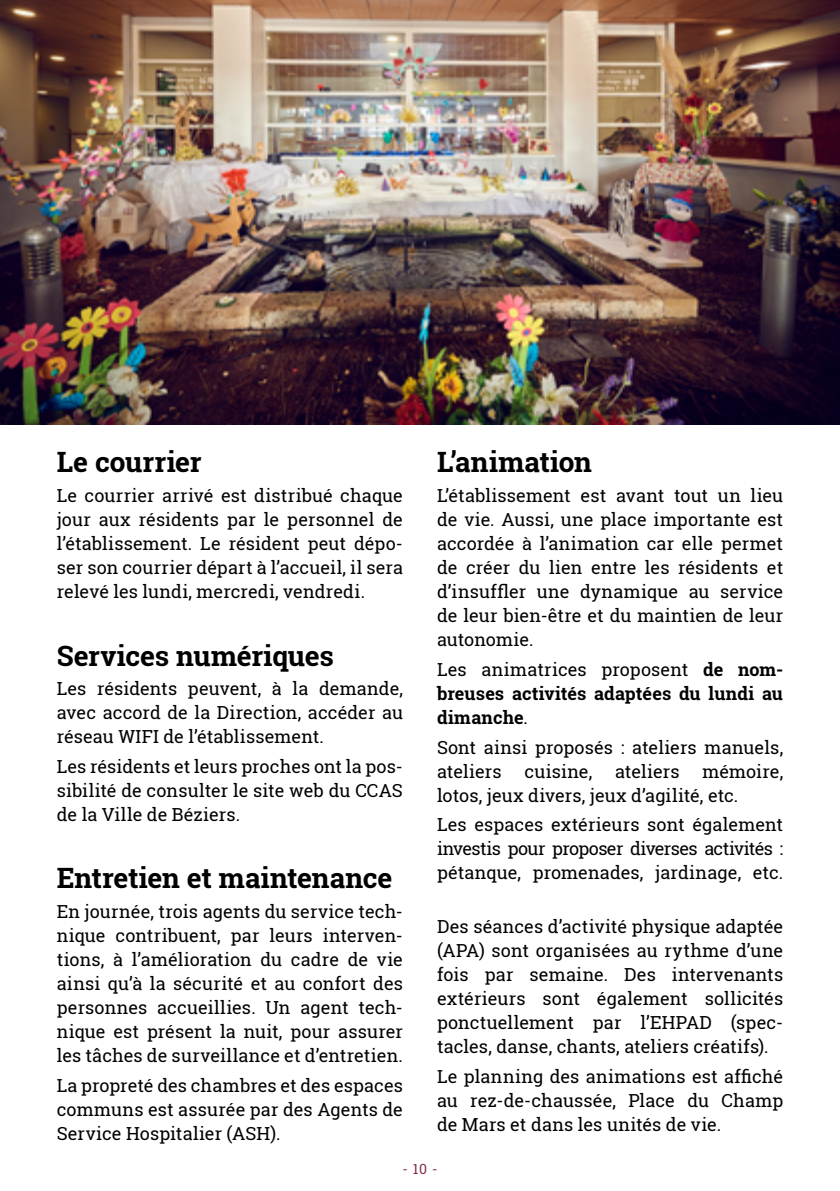
<style>
.page{position:relative;width:840px;height:1191px;background:#fff}
.page>*{position:absolute;margin:0;border:0;box-sizing:border-box;transform-origin:0 0}
.t1{font:700 28px "Roboto Slab";letter-spacing:-.005em;color:#000}
.t2{font:18px/24px "Roboto Slab";letter-spacing:.005em;color:#000;text-align:justify}
.t3{font:700 18px/24px "Roboto Slab";letter-spacing:.005em;color:#000;text-align:justify}
.t4{font:14px "Roboto Slab";color:#832e50}
.s1{font-weight:400}
</style>
<div class="page">
<img style="left:0;top:0;width:839px;height:424px">
<h1 class="t1" style="left:57px;top:443px;width:146px">Le courrier</h1>
<p class="t2" style="left:57px;top:483px;width:347px">Le courrier arrivé est distribué chaque jour aux résidents par le personnel de l’établissement. Le résident peut dépo&shy;ser son courrier départ à l’accueil, il sera relevé les lundi, mercredi, vendredi.</p>
<h1 class="t1" style="left:57px;top:636px;width:279px">Services numériques</h1>
<p class="t2" style="left:57px;top:676px;width:347px">Les résidents peuvent, à la demande, avec accord de la Direction, accéder au réseau WIFI de l’établissement.</p>
<p class="t2" style="left:57px;top:754px;width:347px">Les résidents et leurs proches ont la pos&shy;sibilité de consulter le site web du CCAS de la Ville de Béziers.</p>
<h1 class="t1" style="left:57px;top:859px;width:337px">Entretien et maintenance</h1>
<p class="t2" style="left:57px;top:899px;width:347px">En journée, trois agents du service tech&shy;nique contribuent, par leurs interven&shy;tions, à l’amélioration du cadre de vie ainsi qu’à la sécurité et au confort des personnes accueillies. Un agent tech&shy;nique est présent la nuit, pour assurer les tâches de surveillance et d’entretien.</p>
<p class="t2" style="left:57px;top:1073px;width:347px">La propreté des chambres et des espaces communs est assurée par des Agents de Service Hospitalier (ASH).</p>
<h1 class="t1" style="left:437px;top:443px;width:156px">L’animation</h1>
<p class="t2" style="left:437px;top:483px;width:347px">L’établissement est avant tout un lieu de vie. Aussi, une place importante est accordée à l’animation car elle permet de créer du lien entre les résidents et d’insuffler une dynamique au service de leur bien-être et du maintien de leur autonomie.</p>
<p class="t3" style="left:437px;top:657px;width:347px"><span class="s1">Les animatrices proposent</span> de nom&shy;breuses activités adaptées du lundi au dimanche<span class="s1">.</span></p>
<p class="t2" style="left:437px;top:735px;width:347px">Sont ainsi proposés : ateliers manuels, ateliers</p>
<p class="t2" style="left:437px;top:759px;width:347px;text-indent:265px">mémoire, lotos, jeux divers, jeux d’agilité, etc.</p>
<p class="t2" style="left:437px;top:812px;width:347px">Les espaces extérieurs sont également investis pour proposer diverses activités : pétanque, promenades, jardinage, etc.</p>
<p class="t2" style="left:437px;top:914px;width:347px">Des séances d’activité physique adaptée (APA) sont organisées au rythme d’une fois par semaine. Des intervenants extérieurs sont également sollicités ponctuellement par l’EHPAD (spec&shy;tacles, danse, chants, ateliers créatifs).</p>
<p class="t2" style="left:437px;top:1063px;width:347px">Le planning des animations est affiché au rez-de-chaussée, Place du Champ de Mars et dans les unités de vie.</p>
<p class="t2" style="left:524px;top:759px;width:69px">cuisine,</p>
<p class="t2" style="left:614px;top:759px;width:66px">ateliers</p>
<p class="t4" style="left:402px;top:1158px;width:37px">- 10 -</p>
</div>
